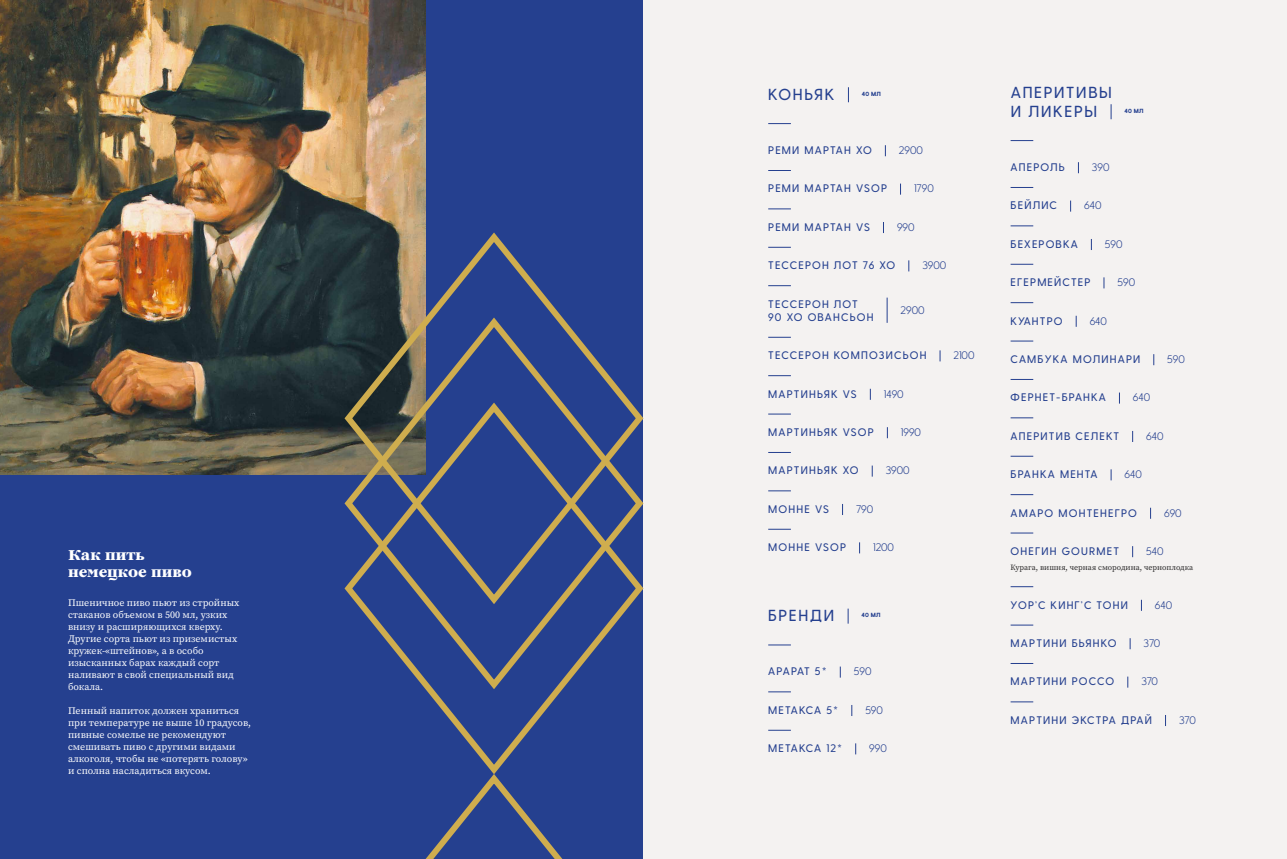
<style>
.page{position:relative;width:1287px;height:859px;background:#fff}
.page>*{position:absolute;margin:0;border:0;box-sizing:border-box;transform-origin:0 0}
.t1{font:500 16px/19.2px "Greycliff CF";letter-spacing:.11em;color:#25408f}
.t2{font:800 14px/16.8px "Lovelace Text Trial";color:#fff}
.t3{font:500 11px/13.2px "Greycliff CF";letter-spacing:.11em;color:#25408f}
.t4{font:300 11px "Greycliff CF";color:#25408f}
.t5{font:10px/12px "Source Serif Variable";color:#fff}
.t6{font:8px "Source Serif Variable";color:#292829}
.t7{font:800 6px "Greycliff CF";letter-spacing:.03em;color:#25408f}
</style>
<div class="page">
<div style="left:0;top:0;width:643px;height:859px;background:#25408f"></div>
<div style="left:643px;top:0;width:644px;height:859px;background:#f4f2f1"></div>
<svg style="left:848px;top:87px;width:1px;height:15px"></svg>
<svg style="left:768px;top:123px;width:23px;height:1px"></svg>
<svg style="left:768px;top:170px;width:23px;height:1px"></svg>
<svg style="left:768px;top:209px;width:23px;height:1px"></svg>
<svg style="left:768px;top:247px;width:23px;height:1px"></svg>
<svg style="left:768px;top:285px;width:23px;height:1px"></svg>
<svg style="left:887px;top:298px;width:1px;height:25px"></svg>
<svg style="left:768px;top:337px;width:23px;height:1px"></svg>
<svg style="left:768px;top:375px;width:23px;height:1px"></svg>
<svg style="left:768px;top:414px;width:23px;height:1px"></svg>
<svg style="left:768px;top:452px;width:23px;height:1px"></svg>
<svg style="left:768px;top:491px;width:23px;height:1px"></svg>
<svg style="left:768px;top:529px;width:23px;height:1px"></svg>
<svg style="left:848px;top:609px;width:1px;height:15px"></svg>
<svg style="left:768px;top:645px;width:23px;height:1px"></svg>
<svg style="left:840px;top:666px;width:1px;height:12px"></svg>
<svg style="left:768px;top:692px;width:23px;height:1px"></svg>
<svg style="left:768px;top:730px;width:23px;height:1px"></svg>
<svg style="left:1111px;top:104px;width:1px;height:15px"></svg>
<svg style="left:1011px;top:140px;width:22px;height:1px"></svg>
<svg style="left:1011px;top:187px;width:22px;height:1px"></svg>
<svg style="left:1011px;top:226px;width:22px;height:1px"></svg>
<svg style="left:1011px;top:264px;width:22px;height:1px"></svg>
<svg style="left:1011px;top:302px;width:22px;height:1px"></svg>
<svg style="left:1011px;top:341px;width:22px;height:1px"></svg>
<svg style="left:1011px;top:379px;width:22px;height:1px"></svg>
<svg style="left:1011px;top:418px;width:22px;height:1px"></svg>
<svg style="left:1011px;top:456px;width:22px;height:1px"></svg>
<svg style="left:1011px;top:494px;width:22px;height:1px"></svg>
<svg style="left:1011px;top:533px;width:22px;height:1px"></svg>
<svg style="left:1011px;top:586px;width:22px;height:1px"></svg>
<svg style="left:1011px;top:625px;width:22px;height:1px"></svg>
<svg style="left:1011px;top:663px;width:22px;height:1px"></svg>
<svg style="left:1011px;top:702px;width:22px;height:1px"></svg>
<img style="left:0;top:0;width:426px;height:475px">
<svg style="left:341px;top:229px;width:219px;height:85px"></svg>
<svg style="left:341px;top:314px;width:287px;height:85px"></svg>
<svg style="left:341px;top:399px;width:303px;height:371px"></svg>
<svg style="left:425px;top:770px;width:138px;height:89px"></svg>
<h2 class="t2" style="left:68px;top:546px;width:125px">Как пить немецкое пиво</h2>
<p class="t5" style="left:68px;top:597px;width:173px">Пшеничное пиво пьют из стройных стаканов объемом в 500 мл, узких внизу и расширяющихся кверху.<br>Другие сорта пьют из приземистых кружек-«штейнов», а в особо изысканных барах каждый сорт наливают в свой специальный вид бокала.</p>
<p class="t5" style="left:68px;top:705px;width:185px">Пенный напиток должен храниться при температуре не выше 10 градусов, пивные сомелье не рекомендуют смешивать пиво с другими видами алкоголя, чтобы не «потерять голову» и сполна насладиться вкусом.</p>
<h1 class="t1" style="left:768px;top:85px;width:68px">КОНЬЯК</h1>
<p class="t7" style="left:862px;top:90px;width:20px">40 МЛ</p>
<p class="t3" style="left:768px;top:144px;width:105px">РЕМИ МАРТАН ХО</p>
<p class="t4" style="left:899px;top:144px;width:26px">2900</p>
<p class="t3" style="left:768px;top:182px;width:120px">РЕМИ МАРТАН VSOP</p>
<p class="t4" style="left:914px;top:182px;width:21px">1790</p>
<p class="t3" style="left:768px;top:220px;width:103px">РЕМИ МАРТАН VS</p>
<p class="t4" style="left:897px;top:221px;width:19px">990</p>
<p class="t3" style="left:768px;top:259px;width:128px">ТЕССЕРОН ЛОТ 76 XO</p>
<p class="t4" style="left:922px;top:259px;width:26px">3900</p>
<p class="t3" style="left:768px;top:297px;width:107px">ТЕССЕРОН ЛОТ<br>90 ХО ОВАНСЬОН</p>
<p class="t4" style="left:901px;top:303px;width:26px">2900</p>
<p class="t3" style="left:768px;top:349px;width:160px">ТЕССЕРОН КОМПОЗИСЬОН</p>
<p class="t4" style="left:954px;top:349px;width:22px">2100</p>
<p class="t3" style="left:768px;top:387px;width:90px">МАРТИНЬЯК VS</p>
<p class="t4" style="left:884px;top:387px;width:21px">1490</p>
<p class="t3" style="left:768px;top:426px;width:107px">МАРТИНЬЯК VSOP</p>
<p class="t4" style="left:901px;top:426px;width:22px">1990</p>
<p class="t3" style="left:768px;top:464px;width:92px">МАРТИНЬЯК XO</p>
<p class="t4" style="left:886px;top:464px;width:26px">3900</p>
<p class="t3" style="left:768px;top:502px;width:62px">МОННЕ VS</p>
<p class="t4" style="left:856px;top:502px;width:19px">790</p>
<p class="t3" style="left:768px;top:541px;width:79px">МОННЕ VSOP</p>
<p class="t4" style="left:873px;top:541px;width:22px">1200</p>
<h1 class="t1" style="left:768px;top:606px;width:67px">БРЕНДИ</h1>
<p class="t7" style="left:862px;top:612px;width:20px">40 МЛ</p>
<p class="t3" style="left:768px;top:665px;width:60px">АРАРАТ 5*</p>
<p class="t4" style="left:854px;top:665px;width:19px">590</p>
<p class="t3" style="left:768px;top:703px;width:72px">МЕТАКСА 5*</p>
<p class="t4" style="left:865px;top:703px;width:19px">590</p>
<p class="t3" style="left:768px;top:742px;width:75px">МЕТАКСА 12*</p>
<p class="t4" style="left:869px;top:742px;width:19px">990</p>
<h1 class="t1" style="left:1011px;top:83px;width:103px">АПЕРИТИВЫ<br>И ЛИКЕРЫ</h1>
<p class="t7" style="left:1125px;top:107px;width:20px">40 МЛ</p>
<p class="t3" style="left:1011px;top:161px;width:56px">АПЕРОЛЬ</p>
<p class="t4" style="left:1092px;top:161px;width:19px">390</p>
<p class="t3" style="left:1011px;top:199px;width:48px">БЕЙЛИС</p>
<p class="t4" style="left:1084px;top:199px;width:19px">640</p>
<p class="t3" style="left:1011px;top:237px;width:69px">БЕХЕРОВКА</p>
<p class="t4" style="left:1105px;top:237px;width:19px">590</p>
<p class="t3" style="left:1011px;top:276px;width:81px">ЕГЕРМЕЙСТЕР</p>
<p class="t4" style="left:1117px;top:276px;width:19px">590</p>
<p class="t3" style="left:1011px;top:314px;width:53px">КУАНТРО</p>
<p class="t4" style="left:1090px;top:314px;width:19px">640</p>
<p class="t3" style="left:1011px;top:352px;width:131px">САМБУКА МОЛИНАРИ</p>
<p class="t4" style="left:1167px;top:353px;width:19px">590</p>
<p class="t3" style="left:1011px;top:391px;width:97px">ФЕРНЕТ-БРАНКА</p>
<p class="t4" style="left:1133px;top:391px;width:19px">640</p>
<p class="t3" style="left:1011px;top:429px;width:110px">АПЕРИТИВ СЕЛЕКТ</p>
<p class="t4" style="left:1146px;top:429px;width:19px">640</p>
<p class="t3" style="left:1011px;top:468px;width:88px">БРАНКА МЕНТА</p>
<p class="t4" style="left:1125px;top:468px;width:19px">640</p>
<p class="t3" style="left:1011px;top:506px;width:128px">АМАРО МОНТЕНЕГРО</p>
<p class="t4" style="left:1164px;top:506px;width:19px">690</p>
<p class="t3" style="left:1011px;top:544px;width:110px">ОНЕГИН GOURMET</p>
<p class="t4" style="left:1146px;top:545px;width:19px">540</p>
<p class="t6" style="left:1011px;top:562px;width:184px">Курага, вишня, черная смородина, черноплодка</p>
<p class="t3" style="left:1011px;top:598px;width:119px">УОР’С КИНГ’С ТОНИ</p>
<p class="t4" style="left:1155px;top:598px;width:19px">640</p>
<p class="t3" style="left:1011px;top:636px;width:107px">МАРТИНИ БЬЯНКО</p>
<p class="t4" style="left:1144px;top:637px;width:18px">370</p>
<p class="t3" style="left:1011px;top:675px;width:105px">МАРТИНИ РОССО</p>
<p class="t4" style="left:1141px;top:675px;width:18px">370</p>
<p class="t3" style="left:1011px;top:713px;width:143px">МАРТИНИ ЭКСТРА ДРАЙ</p>
<p class="t4" style="left:1179px;top:713px;width:18px">370</p>
</div>
